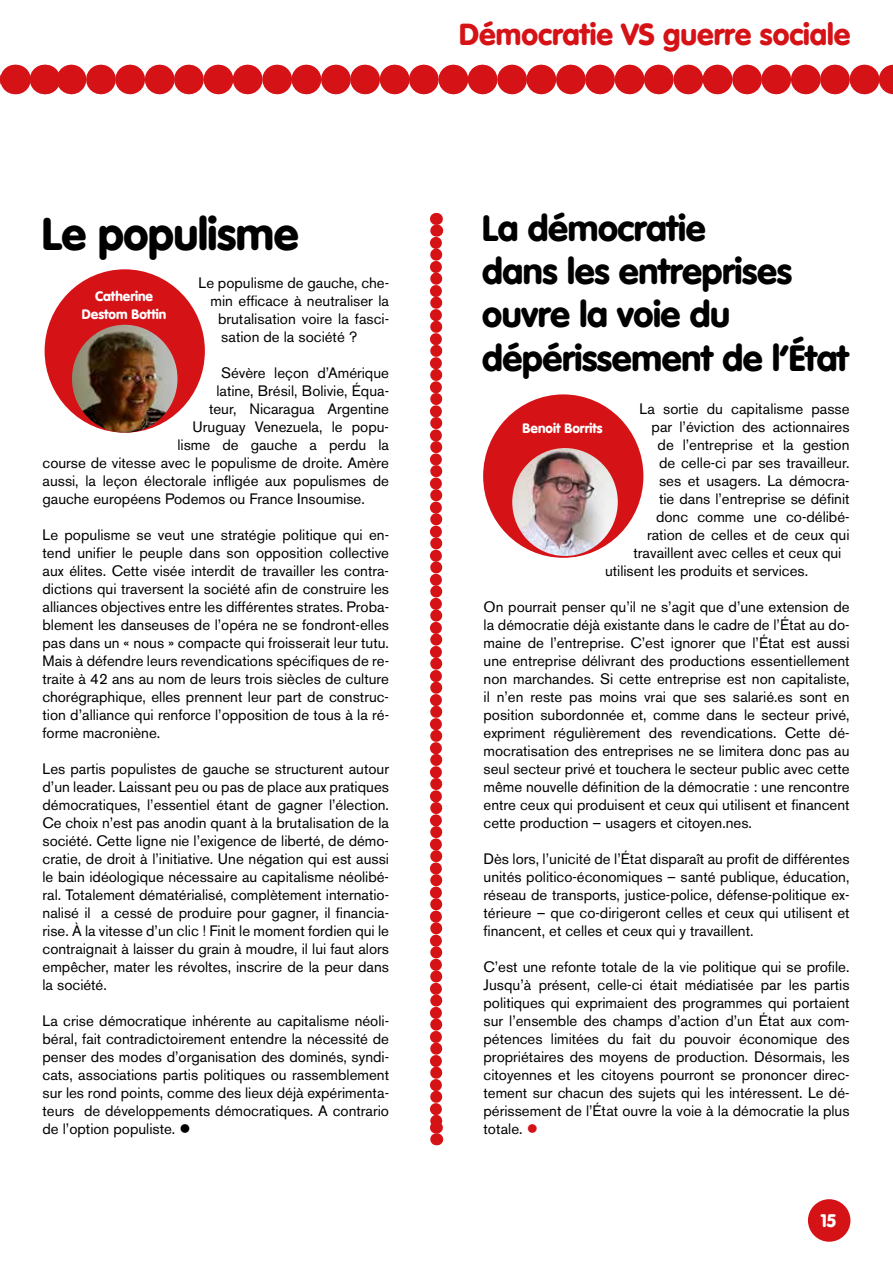
<style>
.page{position:relative;width:893px;height:1263px;background:#fff}
.page>*{position:absolute;margin:0;border:0;box-sizing:border-box;transform-origin:0 0}
.t1{font:900 45px "VAG Rounded";letter-spacing:-.01em;color:#000}
.t2{font:900 36px/43.2px "VAG Rounded";letter-spacing:-.01em;color:#000}
.t3{font:900 30px "VAG Rounded";color:#d51317}
.t4{font:900 18px "VAG Rounded";color:#fff}
.t5{font:15px/18px "Akzidenz Grotesk BE";color:#000;text-align:justify}
.t6{font:900 13.5px/18.3px "VAG Rounded";color:#fff;text-align:center}
.s1{color:#d51317}
</style>
<div class="page">
<svg style="left:44px;top:65px;width:849px;height:29px"></svg>
<svg style="left:15px;top:65px;width:1px;height:29px"></svg>
<div style="left:808px;top:1199px;width:42px;height:43px;background:#d51317;border-radius:50%"></div>
<div style="left:45px;top:269px;width:160px;height:164px;background:#d51317;border-radius:50%"></div>
<img style="left:72px;top:325px;width:106px;height:108px">
<div style="left:483px;top:394px;width:160px;height:164px;background:#d51317;border-radius:50%"></div>
<img style="left:512px;top:448px;width:106px;height:108px">
<svg style="left:436px;top:213px;width:1px;height:24px"></svg>
<svg style="left:430px;top:243px;width:12px;height:902px;background:#de494c"></svg>
<h3 class="t3" style="left:459px;top:16px;width:393px">Démocratie VS guerre sociale</h3>
<h1 class="t1" style="left:42px;top:207px;width:258px">Le populisme</h1>
<h2 class="t2" style="left:482px;top:206px;width:368px">La démocratie<br>dans les entreprises ouvre la voie du dépérissement de l’État</h2>
<p class="t5" style="left:199px;top:274px;width:192px">Le populisme de gauche, che-</p>
<p class="t5" style="left:211px;top:292px;width:180px">min efficace à neutraliser la</p>
<p class="t5" style="left:218px;top:310px;width:172px">brutalisation voire la fasci-</p>
<p class="t5" style="left:221px;top:328px;width:138px">sation de la société ?</p>
<p class="t5" style="left:221px;top:364px;width:169px">Sévère leçon d’Amérique</p>
<p class="t5" style="left:217px;top:382px;width:174px">latine, Brésil, Bolivie, Équa-</p>
<p class="t5" style="left:209px;top:400px;width:182px">teur, Nicaragua Argentine</p>
<p class="t5" style="left:193px;top:418px;width:198px">Uruguay Venezuela, le popu-</p>
<p class="t5" style="left:178px;top:436px;width:213px">lisme de gauche a perdu la</p>
<p class="t5" style="left:43px;top:454px;width:348px">course de vitesse avec le populisme de droite. Amère</p>
<p class="t5" style="left:43px;top:472px;width:348px">aussi, la leçon électorale infligée aux populismes de</p>
<p class="t5" style="left:43px;top:490px;width:324px">gauche européens Podemos ou France Insoumise.</p>
<p class="t5" style="left:43px;top:526px;width:348px">Le populisme se veut une stratégie politique qui en&shy;tend unifier le peuple dans son opposition collective aux élites. Cette visée interdit de travailler les contra&shy;dictions qui traversent la société afin de construire les alliances objectives entre les différentes strates. Proba&shy;blement les danseuses de l’opéra ne se fondront-elles pas dans un « nous » compacte qui froisserait leur tutu.<br>Mais à défendre leurs revendications spécifiques de re&shy;traite à 42 ans au nom de leurs trois siècles de culture chorégraphique, elles prennent leur part de construc&shy;tion d’alliance qui renforce l’opposition de tous à la ré&shy;forme macroniène.</p>
<p class="t5" style="left:43px;top:760px;width:348px">Les partis populistes de gauche se structurent autour d’un leader. Laissant peu ou pas de place aux pratiques démocratiques, l’essentiel étant de gagner l’élection.<br>Ce choix n’est pas anodin quant à la brutalisation de la société. Cette ligne nie l’exigence de liberté, de démo&shy;cratie, de droit à l’initiative. Une négation qui est aussi le bain idéologique nécessaire au capitalisme néolibé&shy;ral. Totalement dématérialisé, complètement internatio&shy;nalisé il a cessé de produire pour gagner, il financia&shy;rise. À la vitesse d’un clic ! Finit le moment fordien qui le contraignait à laisser du grain à moudre, il lui faut alors empêcher, mater les révoltes, inscrire de la peur dans la société.</p>
<p class="t5" style="left:43px;top:1012px;width:348px">La crise démocratique inhérente au capitalisme néoli&shy;béral, fait contradictoirement entendre la nécessité de penser des modes d’organisation des dominés, syndi&shy;cats, associations partis politiques ou rassemblement sur les rond points, comme des lieux déjà expérimenta&shy;teurs de développements démocratiques. A contrario de l’option populiste. ●</p>
<p class="t6" style="left:82px;top:287px;width:86px">Catherine<br>Destom Bottin</p>
<p class="t5" style="left:640px;top:400px;width:211px">La sortie du capitalisme passe</p>
<p class="t5" style="left:652px;top:418px;width:199px">par l’éviction des actionnaires</p>
<p class="t5" style="left:658px;top:436px;width:194px">de l’entreprise et la gestion</p>
<p class="t5" style="left:659px;top:454px;width:192px">de celle-ci par ses travailleur.</p>
<p class="t5" style="left:659px;top:472px;width:192px">ses et usagers. La démocra-</p>
<p class="t5" style="left:659px;top:490px;width:192px">tie dans l’entreprise se définit</p>
<p class="t5" style="left:656px;top:508px;width:195px">donc comme une co-délibé-</p>
<p class="t5" style="left:647px;top:526px;width:204px">ration de celles et de ceux qui</p>
<p class="t5" style="left:634px;top:544px;width:209px">travaillent avec celles et ceux qui</p>
<p class="t5" style="left:605px;top:562px;width:205px">utilisent les produits et services.</p>
<p class="t5" style="left:484px;top:598px;width:368px">On pourrait penser qu’il ne s’agit que d’une extension de la démocratie déjà existante dans le cadre de l’État au do&shy;maine de l’entreprise. C’est ignorer que l’État est aussi une entreprise délivrant des productions essentiellement non marchandes. Si cette entreprise est non capitaliste, il n’en reste pas moins vrai que ses salarié.es sont en position subordonnée et, comme dans le secteur privé, expriment régulièrement des revendications. Cette dé&shy;mocratisation des entreprises ne se limitera donc pas au seul secteur privé et touchera le secteur public avec cette même nouvelle définition de la démocratie : une rencontre entre ceux qui produisent et ceux qui utilisent et financent cette production – usagers et citoyen.nes.</p>
<p class="t5" style="left:484px;top:850px;width:368px">Dès lors, l’unicité de l’État disparaît au profit de différentes unités politico-économiques – santé publique, éducation, réseau de transports, justice-police, défense-politique ex&shy;térieure – que co-dirigeront celles et ceux qui utilisent et financent, et celles et ceux qui y travaillent.</p>
<p class="t5" style="left:484px;top:958px;width:368px">C’est une refonte totale de la vie politique qui se profile.<br>Jusqu’à présent, celle-ci était médiatisée par les partis politiques qui exprimaient des programmes qui portaient sur l’ensemble des champs d’action d’un État aux com&shy;pétences limitées du fait du pouvoir économique des propriétaires des moyens de production. Désormais, les citoyennes et les citoyens pourront se prononcer direc&shy;tement sur chacun des sujets qui les intéressent. Le dé&shy;périssement de l’État ouvre la voie à la démocratie la plus totale. <span class="s1">●</span></p>
<p class="t6" style="left:523px;top:419px;width:82px">Benoit Borrits</p>
<p class="t4" style="left:821px;top:1210px;width:16px">15</p>
</div>
